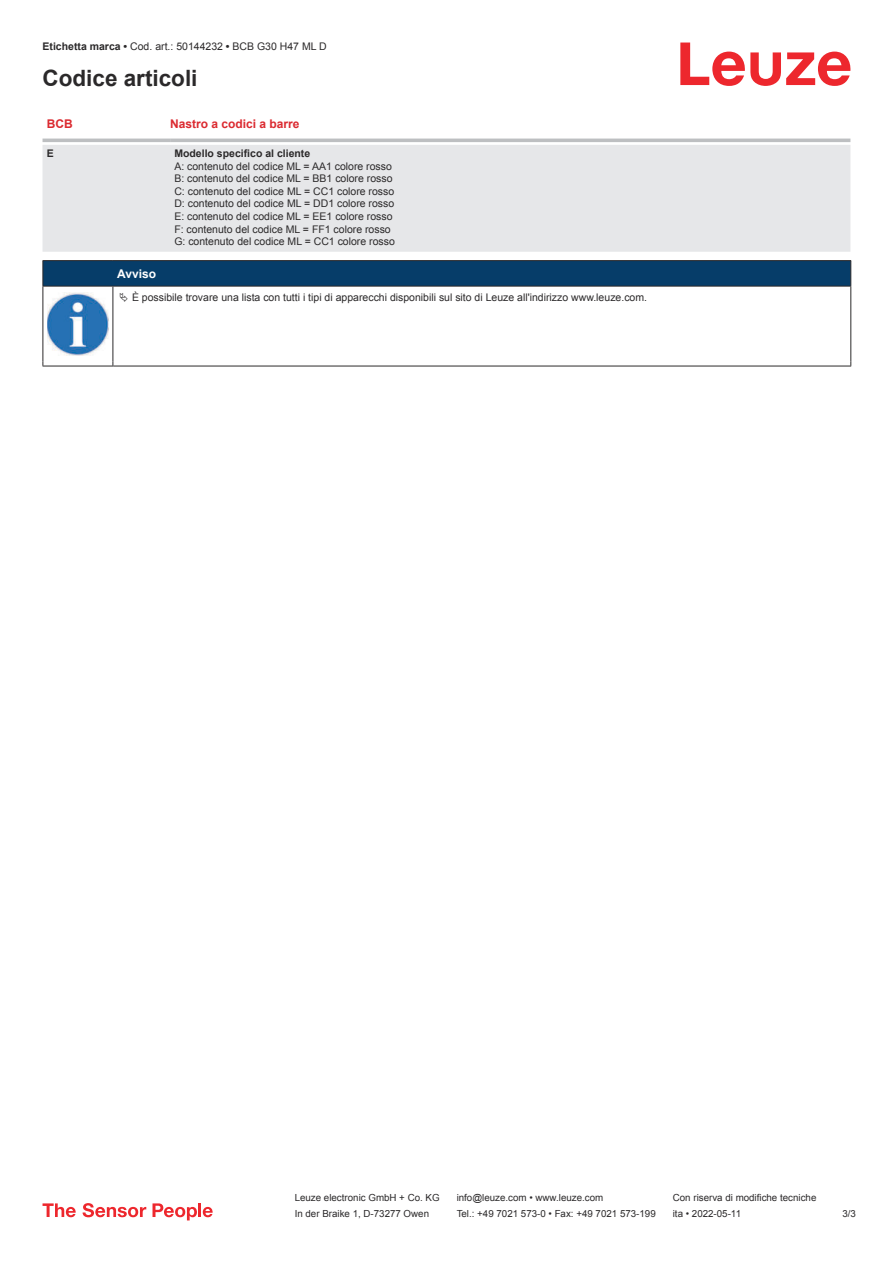
<style>
.page{position:relative;width:893px;height:1263px;background:#fff}
.page>*{position:absolute;margin:0;border:0;box-sizing:border-box;transform-origin:0 0}
.t1{font:700 22.5px "Arial";color:#2b292a}
.t2{font:700 12px "Arial";color:#db2a30}
.t3{font:700 12px "Arial";color:#fff}
.t4{font:10.5px/12.6px "Arial";color:#2b292a}
.t5{font:700 10.5px "Arial";color:#2b292a}
.t6{font:9.75px "Arial";color:#2b292a}
.s1{font-weight:700}
</style>
<div class="page">
<svg style="left:680px;top:43px;width:170px;height:43px"></svg>
<svg style="left:43px;top:138px;width:807px;height:1px"></svg>
<div style="left:43px;top:145px;width:807px;height:107px;background:#e6e7e9"></div>
<hr style="left:43px;top:139px;width:127px;height:3px;background:#bdbfc1">
<hr style="left:170px;top:139px;width:680px;height:3px;background:#bdbfc1">
<svg style="left:43px;top:1203px;width:33px;height:14px"></svg>
<svg style="left:83px;top:1203px;width:63px;height:14px"></svg>
<svg style="left:153px;top:1203px;width:44px;height:17px"></svg>
<hr style="left:198px;top:1203px;width:3px;height:14px;background:#ed272d">
<svg style="left:203px;top:1207px;width:10px;height:10px"></svg>
<svg style="left:44px;top:287px;width:806px;height:79px"></svg>
<hr style="left:43px;top:260px;width:70px;height:1px;background:#2b292a">
<hr style="left:43px;top:286px;width:70px;height:1px;background:#2b292a">
<hr style="left:113px;top:260px;width:738px;height:1px;background:#2b292a">
<div style="left:43px;top:261px;width:808px;height:25px;background:#063d69"></div>
<hr style="left:113px;top:286px;width:738px;height:1px;background:#2b292a">
<hr style="left:43px;top:286px;width:1px;height:75px;background:#2b292a">
<hr style="left:113px;top:286px;width:1px;height:75px;background:#2b292a">
<hr style="left:850px;top:286px;width:1px;height:75px;background:#2b292a">
<hr style="left:43px;top:366px;width:70px;height:1px;background:#2b292a">
<hr style="left:113px;top:366px;width:738px;height:1px;background:#2b292a">
<img style="left:47px;top:292px;width:61px;height:63px">
<div style="left:115px;top:287px;width:734px;height:20px;background:#fff"></div>
<p class="t4" style="left:43px;top:41px;width:286px"><span class="s1">Etichetta marca •</span> Cod. art.: 50144232 <span class="s1">•</span> BCB G30 H47 ML D</p>
<h1 class="t1" style="left:43px;top:70px;width:157px">Codice articoli</h1>
<p class="t2" style="left:47px;top:119px;width:27px">BCB</p>
<p class="t2" style="left:170px;top:119px;width:131px">Nastro a codici a barre</p>
<p class="t5" style="left:47px;top:149px;width:9px">E</p>
<p class="t5" style="left:174px;top:149px;width:137px">Modello specifico al cliente</p>
<p class="t4" style="left:174px;top:161px;width:222px">A: contenuto del codice ML = AA1 colore rosso B: contenuto del codice ML = BB1 colore rosso C: contenuto del codice ML = CC1 colore rosso D: contenuto del codice ML = DD1 colore rosso E: contenuto del codice ML = EE1 colore rosso F: contenuto del codice ML = FF1 colore rosso G: contenuto del codice ML = CC1 colore rosso</p>
<p class="t3" style="left:117px;top:269px;width:40px">Avviso</p>
<p class="t4" style="left:132px;top:292px;width:517px">È possibile trovare una lista con tutti i tipi di apparecchi disponibili sul sito di Leuze all'indirizzo www.leuze.com.</p>
<p class="t6" style="left:295px;top:1194px;width:146px">Leuze electronic GmbH + Co. KG</p>
<p class="t6" style="left:457px;top:1194px;width:148px">info@leuze.com • www.leuze.com</p>
<p class="t6" style="left:673px;top:1194px;width:145px">Con riserva di modifiche tecniche</p>
<p class="t6" style="left:295px;top:1210px;width:136px">In der Braike 1, D-73277 Owen</p>
<p class="t6" style="left:457px;top:1210px;width:201px">Tel.: +49 7021 573-0 • Fax: +49 7021 573-199</p>
<p class="t6" style="left:673px;top:1210px;width:70px">ita • 2022-05-11</p>
<p class="t6" style="left:842px;top:1210px;width:15px">3 /3</p>
</div>
